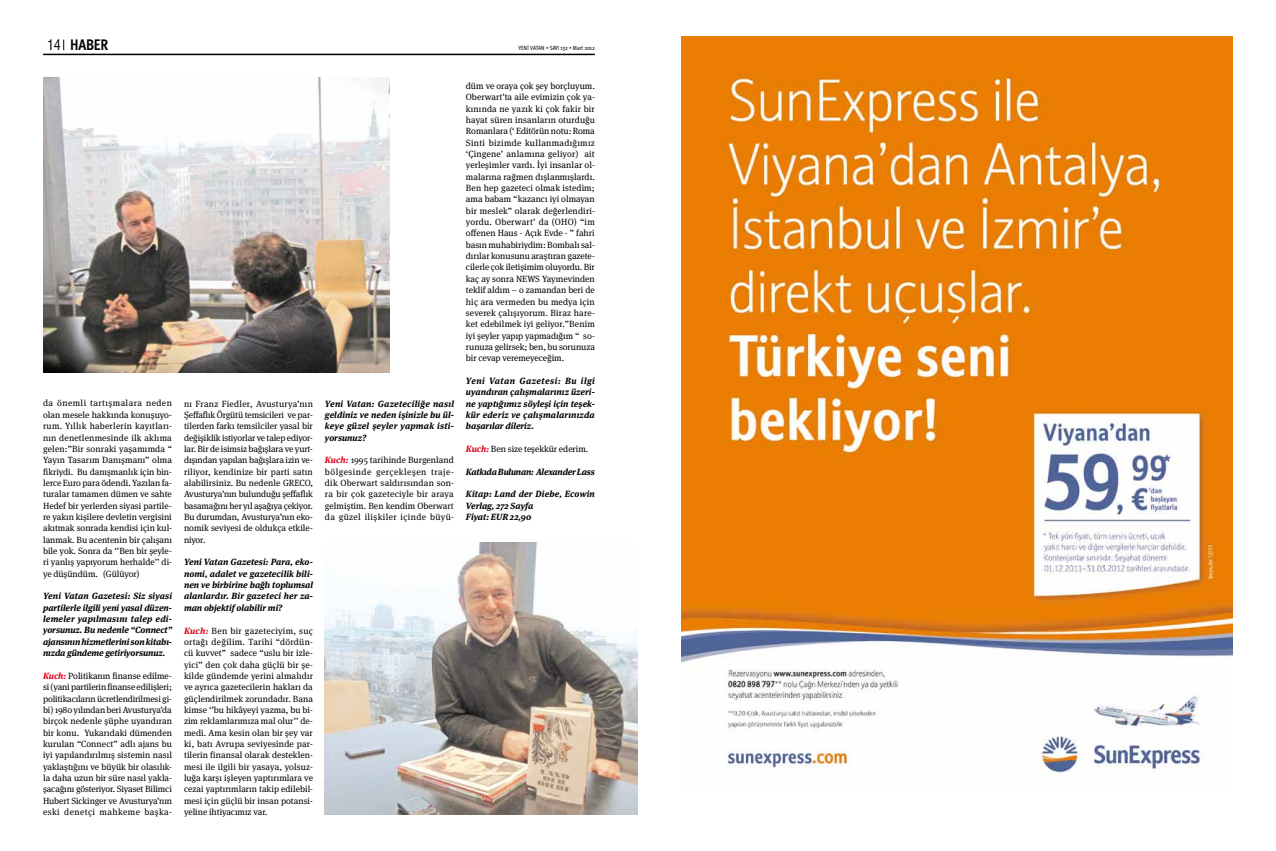
<style>
.page{position:relative;width:1276px;height:851px;background:#fff}
.page>*{position:absolute;margin:0;border:0;box-sizing:border-box;transform-origin:0 0}
.t1{font:700 15.3px "Meta Cond Pro";letter-spacing:-.015em;color:#000}
.t2{font:9px/11.3px "Meta Serif Pro";letter-spacing:-.005em;color:#000;text-align:justify}
.t3{font:italic 700 9px/11.3px "Meta Serif Pro";color:#000;text-align:justify}
.t4{font:italic 700 9px "Meta Serif Pro";letter-spacing:-.03em;color:#000}
.t5{font:6px "Meta Cond Pro";letter-spacing:-.01em;color:#000}
.s1{font-family:"Swiss 721 BT";font-weight:400;font-stretch:condensed;font-size:14px}
.s2{font-weight:700;font-style:italic;color:#e2001a}
</style>
<div class="page">
<hr style="left:43px;top:54px;width:552px;height:1px;background:#000">
<img style="left:325px;top:542px;width:313px;height:272px">
<img style="left:43px;top:77px;width:346px;height:295px">
<img style="left:681px;top:36px;width:552px;height:737px">
<h1 class="t1" style="left:47px;top:35px;width:63px"><span class="s1">14</span> HABER</h1>
<p class="t5" style="left:518px;top:44px;width:78px">Yenİ VATAN • SAYI 132 • Mart 2012</p>
<p class="t2" style="left:43px;top:397px;width:130px">da önemli tartışmalara neden olan mesele hakkında konuşuyo&shy;rum. Yıllık haberlerin kayıtları&shy;nın denetlenmesinde ilk aklıma gelen:”Bir sonraki yaşamımda “ Yayın Tasarım Danışmanı” olma fikriydi. Bu danışmanlık için bin&shy;lerce Euro para ödendi. Yazılan fa&shy;turalar tamamen dümen ve sahte Hedef bir yerlerden siyasi partile&shy;re yakın kişilere devletin vergisini akıtmak sonrada kendisi için kul&shy;lanmak. Bu acentenin bir çalışanı bile yok. Sonra da ‘’Ben bir şeyle&shy;ri yanlış yapıyorum herhalde’’ di&shy;ye düşündüm. (Gülüyor)</p>
<p class="t3" style="left:43px;top:589px;width:130px">Yeni Vatan Gazetesi: Siz siyasi partilerle ilgili yeni yasal düzen&shy;lemeler yapılmasını talep edi&shy;yorsunuz. Bu nedenle “Connect” ajansının hizmetlerini son kitabı&shy;nızda gündeme getiriyorsunuz.</p>
<p class="t2" style="left:43px;top:669px;width:130px"><span class="s2">Kuch:</span> Politikanın finanse edilme&shy;si (yani partilerin finanse edilişleri; politikacıların ücretlendirilmesi gi&shy;bi) 1980 yılından beri Avusturya’da birçok nedenle şüphe uyandıran bir konu. Yukarıdaki dümenden kurulan “Connect” adlı ajans bu iyi yapılandırılmış sistemin nasıl yaklaştığını ve büyük bir olasılık&shy;la daha uzun bir süre nasıl yakla&shy;şacağını gösteriyor. Siyaset Bilimci Hubert Sickinger ve Avusturya’nın eski denetçi mahkeme başka-</p>
<p class="t2" style="left:184px;top:397px;width:130px">nı Franz Fiedler, Avusturya’nın Şeffaflık Örgütü temsicileri ve par&shy;tilerden farkı temsilciler yasal bir değişiklik istiyorlar ve talep ediyor&shy;lar. Bir de isimsiz bağışlara ve yurt&shy;dışından yapılan bağışlara izin ve&shy;riliyor, kendinize bir parti satın alabilirsiniz. Bu nedenle GRECO, Avusturya’nın bulunduğu şeffaflık basamağını her yıl aşağıya çekiyor.<br>Bu durumdan, Avusturya’nın eko&shy;nomik seviyesi de oldukça etkile&shy;niyor.</p>
<p class="t3" style="left:184px;top:555px;width:131px">Yeni Vatan Gazetesi: Para, eko&shy;nomi, adalet ve gazetecilik bili&shy;nen ve birbirine bağlı toplumsal alanlardır. Bir gazeteci her za&shy;man objektif olabilir mi?</p>
<p class="t2" style="left:184px;top:624px;width:130px"><span class="s2">Kuch:</span> Ben bir gazeteciyim, suç ortağı değilim. Tarihi “dördün&shy;cü kuvvet” sadece “uslu bir izle&shy;yici” den çok daha güçlü bir şe&shy;kilde gündemde yerini almalıdır ve ayrıca gazetecilerin hakları da güçlendirilmek zorundadır. Bana kimse ‘’bu hikâyeyi yazma, bu bi&shy;zim reklamlarımıza mal olur’’ de&shy;medi. Ama kesin olan bir şey var ki, batı Avrupa seviyesinde par&shy;tilerin finansal olarak desteklen&shy;mesi ile ilgili bir yasaya, yolsuz&shy;luğa karşı işleyen yaptırımlara ve cezai yaptırımların takip edilebil&shy;mesi için güçlü bir insan potansi&shy;yeline ihtiyacımız var.</p>
<p class="t3" style="left:325px;top:397px;width:130px">Yeni Vatan: Gazeteciliğe nasıl geldiniz ve neden işinizle bu ül&shy;keye güzel şeyler yapmak isti&shy;yorsunuz?</p>
<p class="t2" style="left:325px;top:454px;width:130px"><span class="s2">Kuch:</span> 1995 tarihinde Burgenland bölgesinde gerçekleşen traje&shy;dik Oberwart saldırısından son&shy;ra bir çok gazeteciyle bir araya gelmiştim. Ben kendim Oberwart da güzel ilişkiler içinde büyü-</p>
<p class="t2" style="left:466px;top:80px;width:130px">düm ve oraya çok şey borçluyum.<br>Oberwart’ta aile evimizin çok ya&shy;kınında ne yazık ki çok fakir bir hayat süren insanların oturduğu Romanlara (‘ Editörün notu: Roma Sinti bizimde kullanmadığımız ‘Çingene’ anlamına geliyor) ait yerleşimler vardı. İyi insanlar ol&shy;malarına rağmen dışlanmışlardı.<br>Ben hep gazeteci olmak istedim; ama babam “kazancı iyi olmayan bir meslek” olarak değerlendiri&shy;yordu. Oberwart’ da (OHO) “im offenen Haus - Açık Evde - ” fahri basın muhabiriydim: Bombalı sal&shy;dırılar konusunu araştıran gazete&shy;cilerle çok iletişimim oluyordu. Bir kaç ay sonra NEWS Yayınevinden teklif aldım – o zamandan beri de hiç ara vermeden bu medya için severek çalışıyorum. Biraz hare&shy;ket edebilmek iyi geliyor.”Benim iyi şeyler yapıp yapmadığım “ so&shy;runuza gelirsek; ben, bu sorunuza bir cevap veremeyeceğim.</p>
<p class="t3" style="left:466px;top:374px;width:130px">Yeni Vatan Gazetesi: Bu ilgi uyandıran çalışmalarınız üzeri&shy;ne yaptığımız söyleşi için teşek&shy;kür ederiz ve çalışmalarınızda başarılar dileriz.</p>
<p class="t2" style="left:466px;top:442px;width:124px"><span class="s2">Kuch:</span> Ben size teşekkür ederim.</p>
<p class="t4" style="left:466px;top:464px;width:130px">Katkıda Bulunan: Alexander Lass</p>
<p class="t3" style="left:466px;top:488px;width:130px;text-align:left">Kitap: Land der Diebe, Ecowin<br>Verlag, 272 Sayfa<br>Fiyat: EUR 22,90</p>
</div>
